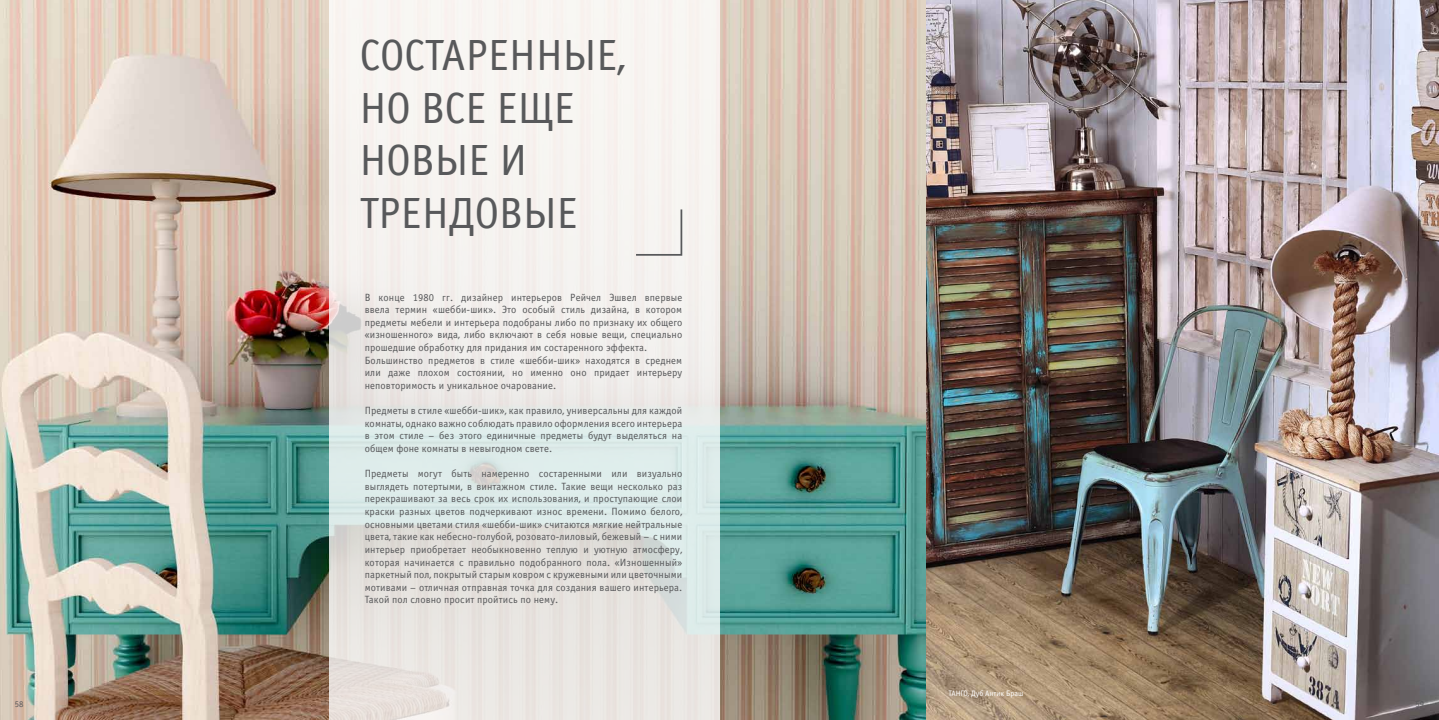
<style>
.page{position:relative;width:1439px;height:720px;background:#fff}
.page>*{position:absolute;margin:0;border:0;box-sizing:border-box;transform-origin:0 0}
.t1{font:43.75px/52.5px "Officina Sans C";color:#58595b;text-align:justify}
.t2{font:10.5px/12.6px "Officina Sans C";letter-spacing:.01em;color:#58595b;text-align:justify}
.t3{font:8.75px "Officina Sans ITC Pro";color:#58595b}
.t4{font:7.88px "Officina Sans C";color:#fff}
</style>
<div class="page">
<img style="left:0;top:0;width:926px;height:719px">
<svg style="left:329px;top:0;width:390px;height:719px"></svg>
<svg style="left:634px;top:207px;width:49px;height:49px"></svg>
<img style="left:926px;top:0;width:513px;height:719px">
<h1 class="t1" style="left:360px;top:30px;width:89px">СОСТАРЕНН</h1>
<h1 class="t1" style="left:563px;top:30px;width:64px">ЫЕ,</h1>
<h1 class="t1" style="left:360px;top:82px;width:162px">НО ВСЕ ЕЩЕ НОВЫЕИ ТРЕН</h1>
<h1 class="t1" style="left:449px;top:187px;width:124px">ДОВЫЕ</h1>
<p class="t2" style="left:365px;top:291px;width:319px;text-align:left">В конце 1980 гг. дизайнер интерьеров Рейчел Эшвел впервые ввела термин «шебби-шик». Это особый стиль дизайна, в котором предметы мебели и интерьера подобраны либо по признаку их общего «изношенного» вида, либо включают в себя новые вещи, специально прошедшие обработку для придания им состаренного эффекта.<br>Большинство предметов в стиле «шебби-шик» находятся в среднем или даже плохом состоянии, но именно оно придает интерьеру неповторимость и уникальное очарование.</p>
<p class="t2" style="left:365px;top:404px;width:319px">Предметы в стиле «шебби-шик», как правило, универсальны для каждой комнаты, однако важно соблюдать правило оформления всего интерьера в этом стиле – без этого единичные предметы будут выделяться на общем фоне комнаты в невыгодном свете.</p>
<p class="t2" style="left:365px;top:467px;width:319px">Предметы могут быть намеренно состаренными или визуально выглядеть потертыми, в винтажном стиле. Такие вещи несколько раз перекрашивают за весь срок их использования, и проступающие слои краски разных цветов подчеркивают износ времени. Помимо белого, основными цветами стиля «шебби-шик» считаются мягкие нейтральные цвета, такие как небесно-голубой, розовато-лиловый, бежевый – с ними интерьер приобретает необыкновенно теплую и уютную атмосферу, которая начинается с правильно подобранного пола. «Изношенный» паркетный пол, покрытый старым ковром с кружевными или цветочными мотивами – отличная отправная точка для создания вашего интерьера.<br>Такой пол словно просит пройтись по нему.</p>
<p class="t4" style="left:948px;top:689px;width:76px">ТАН ГО, Дуб Антик Браш</p>
<p class="t3" style="left:15px;top:699px;width:10px">58</p>
<p class="t3" style="left:1415px;top:699px;width:10px">59</p>
</div>
